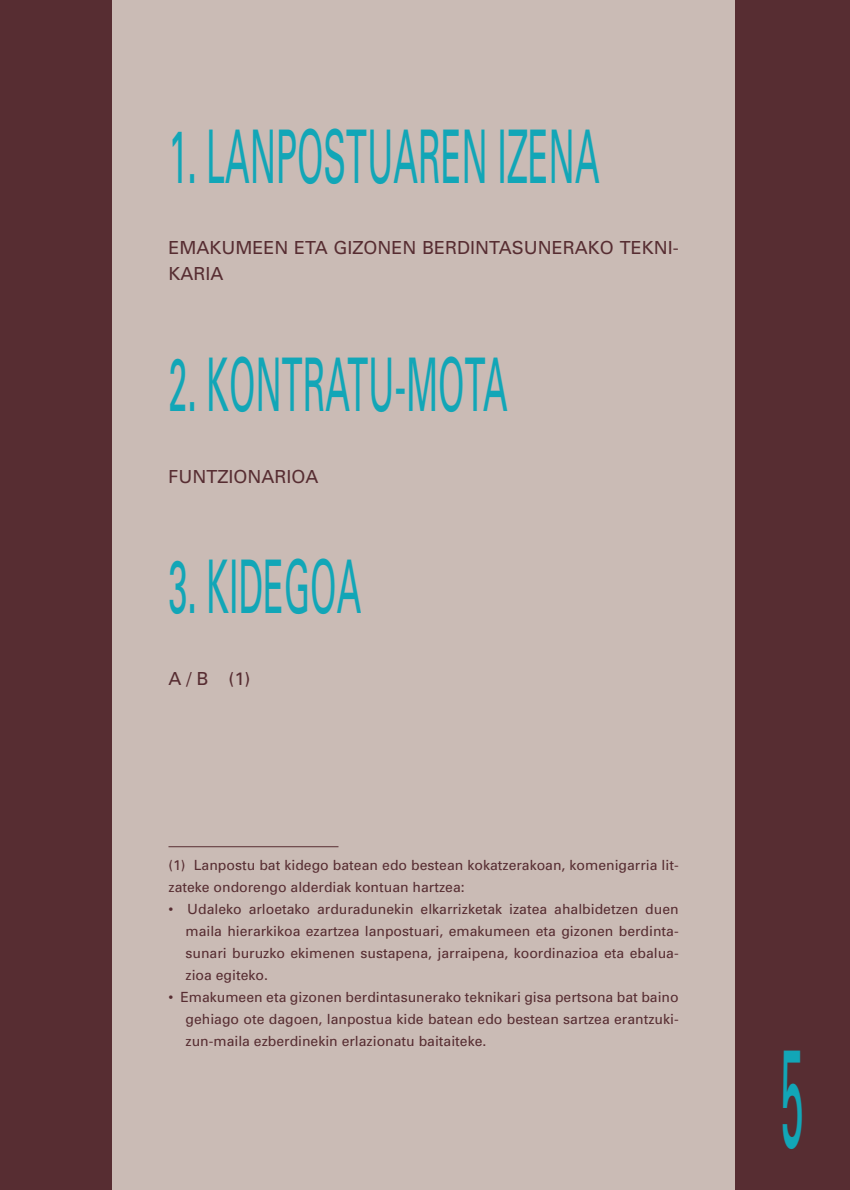
<style>
.page{position:relative;width:850px;height:1190px;background:#cabbb5}
.page>*{position:absolute;margin:0;border:0;box-sizing:border-box;transform-origin:0 0}
.t1{font:139.4px "Univers";color:#12a6b7;scale:.3 1}
.t2{font:74px "Univers";color:#12a6b7;scale:.46 1}
.t3{font:18px/26px "Univers";color:#572d32}
.t4{font:14px/22px "Univers";color:#572d32;text-align:justify}
</style>
<div class="page">
<div style="left:735px;top:0;width:115px;height:1190px;background:#572d32"></div>
<div style="left:0;top:0;width:112px;height:1190px;background:#572d32"></div>
<hr style="left:168px;top:846px;width:170px;height:1px;background:#572d32">
<h2 class="t2" style="left:168px;top:130px;width:939px">1. LANPOSTUAREN IZENA</h2>
<p class="t3" style="left:168px;top:237px;width:512px">EMAKUMEEN ETA GIZONEN BERDINTASUNERAKO TEKNI-<br>KARIA</p>
<h2 class="t2" style="left:168px;top:358px;width:739px">2. KONTRATU-MOTA</h2>
<p class="t3" style="left:168px;top:465px;width:152px">FUNTZIONARIOA</p>
<h2 class="t2" style="left:168px;top:560px;width:421px">3. KIDEGOA</h2>
<p class="t3" style="left:168px;top:667px;width:84px">A / B (1)</p>
<p class="t4" style="left:168px;top:855px;width:512px">(1) Lanpostu bat kidego batean edo bestean kokatzerakoan, komenigarria lit&shy;zateke ondorengo alderdiak kontuan hartzea:</p>
<p class="t4" style="left:185px;top:899px;width:495px;text-indent:-17px">• Udaleko arloetako arduradunekin elkarrizketak izatea ahalbidetzen duen maila hierarkikoa ezartzea lanpostuari, emakumeen eta gizonen berdinta&shy;sunari buruzko ekimenen sustapena, jarraipena, koordinazioa eta ebalua&shy;zioa egiteko.</p>
<p class="t4" style="left:185px;top:987px;width:495px;text-indent:-17px">• Emakumeen eta gizonen berdintasunerako teknikari gisa pertsona bat baino gehiago ote dagoen, lanpostua kide batean edo bestean sartzea erantzuki&shy;zun-maila ezberdinekin erlazionatu baitaiteke.</p>
<h1 class="t1" style="left:781px;top:1046px;width:79px">5</h1>
</div>
